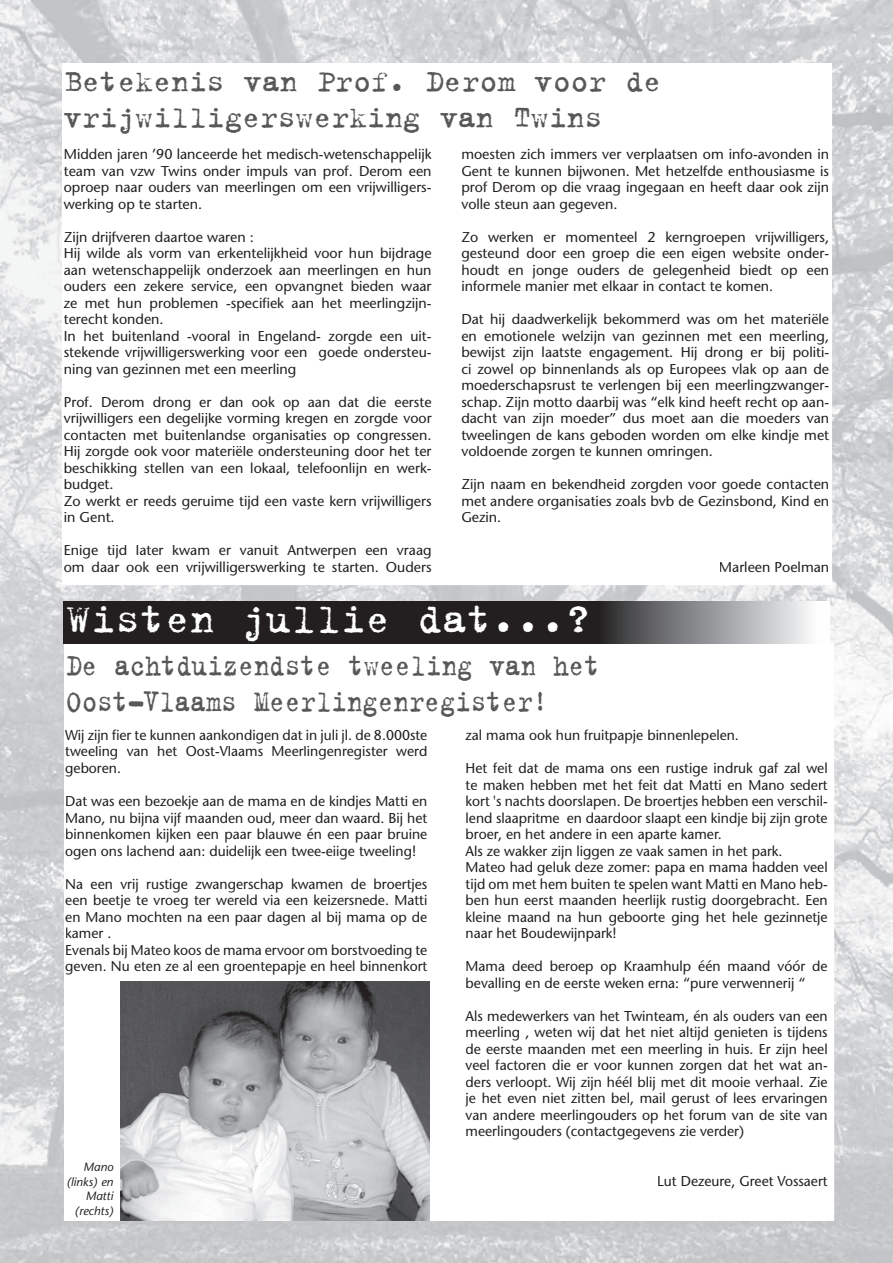
<style>
.page{position:relative;width:893px;height:1263px;background:#fff}
.page>*{position:absolute;margin:0;border:0;box-sizing:border-box;transform-origin:0 0}
.t1{font:45px "Trixie";color:#fff}
.t2{font:33px/36px "Trixie";letter-spacing:-.01em;color:#57585a;scale:.87 1}
.t3{font:33px/36px "Trixie";letter-spacing:-.01em;color:#57585a}
.t4{font:14.25px/16.5px "Stone Sans";color:#231f20;text-align:justify}
.t5{font:italic 12px/14.4px "Stone Sans";color:#231f20;text-align:right}
</style>
<div class="page">
<img style="left:0;top:0;width:893px;height:1263px">
<div style="left:62px;top:64px;width:770px;height:521px;background:#fff"></div>
<div style="left:65px;top:643px;width:769px;height:577px;background:#fff"></div>
<svg style="left:64px;top:601px;width:765px;height:43px;background:#464345"></svg>
<img style="left:120px;top:981px;width:309px;height:239px">
<h2 class="t3" style="left:64px;top:62px;width:599px">Betekenis van Prof. Derom voor de vrijwilligerswerking van Twins</h2>
<p class="t4" style="left:64px;top:146px;width:369px">Midden jaren ’90 lanceerde het medisch-wetenschappelijk team van vzw Twins onder impuls van prof. Derom een oproep naar ouders van meerlingen om een vrijwilligers&shy;werking op te starten.</p>
<p class="t4" style="left:64px;top:229px;width:369px;text-align:left">Zijn drijfveren daartoe waren :<br>Hij wilde als vorm van erkentelijkheid voor hun bijdrage aan wetenschappelijk onderzoek aan meerlingen en hun ouders een zekere service, een opvangnet bieden waar ze met hun problemen -specifiek aan het meerlingzijn&shy;terecht konden.<br>In het buitenland -vooral in Engeland- zorgde een uit&shy;stekende vrijwilligerswerking voor een goede ondersteu&shy;ning van gezinnen met een meerling</p>
<p class="t4" style="left:64px;top:394px;width:369px;text-align:left">Prof. Derom drong er dan ook op aan dat die eerste vrijwilligers een degelijke vorming kregen en zorgde voor contacten met buitenlandse organisaties op congressen.<br>Hij zorgde ook voor materiële ondersteuning door het ter beschikking stellen van een lokaal, telefoonlijn en werk&shy;budget.<br>Zo werkt er reeds geruime tijd een vaste kern vrijwilligers in Gent.</p>
<p class="t4" style="left:64px;top:542px;width:369px">Enige tijd later kwam er vanuit Antwerpen een vraag om daar ook een vrijwilligerswerking te starten. Ouders</p>
<p class="t4" style="left:461px;top:146px;width:369px">moesten zich immers ver verplaatsen om info-avonden in Gent te kunnen bijwonen. Met hetzelfde enthousiasme is prof Derom op die vraag ingegaan en heeft daar ook zijn volle steun aan gegeven.</p>
<p class="t4" style="left:461px;top:229px;width:369px">Zo werken er momenteel 2 kerngroepen vrijwilligers, gesteund door een groep die een eigen website onder&shy;houdt en jonge ouders de gelegenheid biedt op een informele manier met elkaar in contact te komen.</p>
<p class="t4" style="left:461px;top:311px;width:369px">Dat hij daadwerkelijk bekommerd was om het materiële en emotionele welzijn van gezinnen met een meerling, bewijst zijn laatste engagement. Hij drong er bij politi&shy;ci zowel op binnenlands als op Europees vlak op aan de moederschapsrust te verlengen bij een meerlingzwanger&shy;schap. Zijn motto daarbij was “elk kind heeft recht op aan&shy;dacht van zijn moeder” dus moet aan die moeders van tweelingen de kans geboden worden om elke kindje met voldoende zorgen te kunnen omringen.</p>
<p class="t4" style="left:461px;top:476px;width:369px">Zijn naam en bekendheid zorgden voor goede contacten met andere organisaties zoals bvb de Gezinsbond, Kind en Gezin.</p>
<p class="t4" style="left:719px;top:559px;width:112px">Marleen Poelman</p>
<h1 class="t1" style="left:66px;top:589px;width:526px">Wisten jullie dat...?</h1>
<h2 class="t2" style="left:66px;top:646px;width:615px">De achtduizendste tweeling van het<br>Oost-Vlaams Meerlingenregister!</h2>
<p class="t4" style="left:65px;top:727px;width:364px">Wij zijn fier te kunnen aankondigen dat in juli jl. de 8.000ste tweeling van het Oost-Vlaams Meerlingenregister werd geboren.</p>
<p class="t4" style="left:65px;top:793px;width:364px">Dat was een bezoekje aan de mama en de kindjes Matti en Mano, nu bijna vijf maanden oud, meer dan waard. Bij het binnenkomen kijken een paar blauwe én een paar bruine ogen ons lachend aan: duidelijk een twee-eiige tweeling!</p>
<p class="t4" style="left:65px;top:875px;width:364px;text-align:left">Na een vrij rustige zwangerschap kwamen de broertjes een beetje te vroeg ter wereld via een keizersnede. Matti en Mano mochten na een paar dagen al bij mama op de kamer .<br>Evenals bij Mateo koos de mama ervoor om borstvoeding te geven. Nu eten ze al een groentepapje en heel binnenkort</p>
<p class="t5" style="left:67px;top:1160px;width:48px">Mano (links) en<br>Matti (rechts)</p>
<p class="t4" style="left:466px;top:727px;width:275px">zal mama ook hun fruitpapje binnenlepelen.</p>
<p class="t4" style="left:466px;top:760px;width:364px;text-align:left">Het feit dat de mama ons een rustige indruk gaf zal wel te maken hebben met het feit dat Matti en Mano sedert kort 's nachts doorslapen. De broertjes hebben een verschil&shy;lend slaapritme en daardoor slaapt een kindje bij zijn grote broer, en het andere in een aparte kamer.<br>Als ze wakker zijn liggen ze vaak samen in het park.<br>Mateo had geluk deze zomer: papa en mama hadden veel tijd om met hem buiten te spelen want Matti en Mano heb&shy;ben hun eerst maanden heerlijk rustig doorgebracht. Een kleine maand na hun geboorte ging het hele gezinnetje naar het Boudewijnpark!</p>
<p class="t4" style="left:466px;top:958px;width:364px">Mama deed beroep op Kraamhulp één maand vóór de bevalling en de eerste weken erna: “pure verwennerij “</p>
<p class="t4" style="left:466px;top:1007px;width:364px">Als medewerkers van het Twinteam, én als ouders van een meerling , weten wij dat het niet altijd genieten is tijdens de eerste maanden met een meerling in huis. Er zijn heel veel factoren die er voor kunnen zorgen dat het wat an&shy;ders verloopt. Wij zijn héél blij met dit mooie verhaal. Zie je het even niet zitten bel, mail gerust of lees ervaringen van andere meerlingouders op het forum van de site van meerlingouders (contactgegevens zie verder)</p>
<p class="t4" style="left:657px;top:1172px;width:172px">Lut Dezeure, Greet Vossaert</p>
</div>
